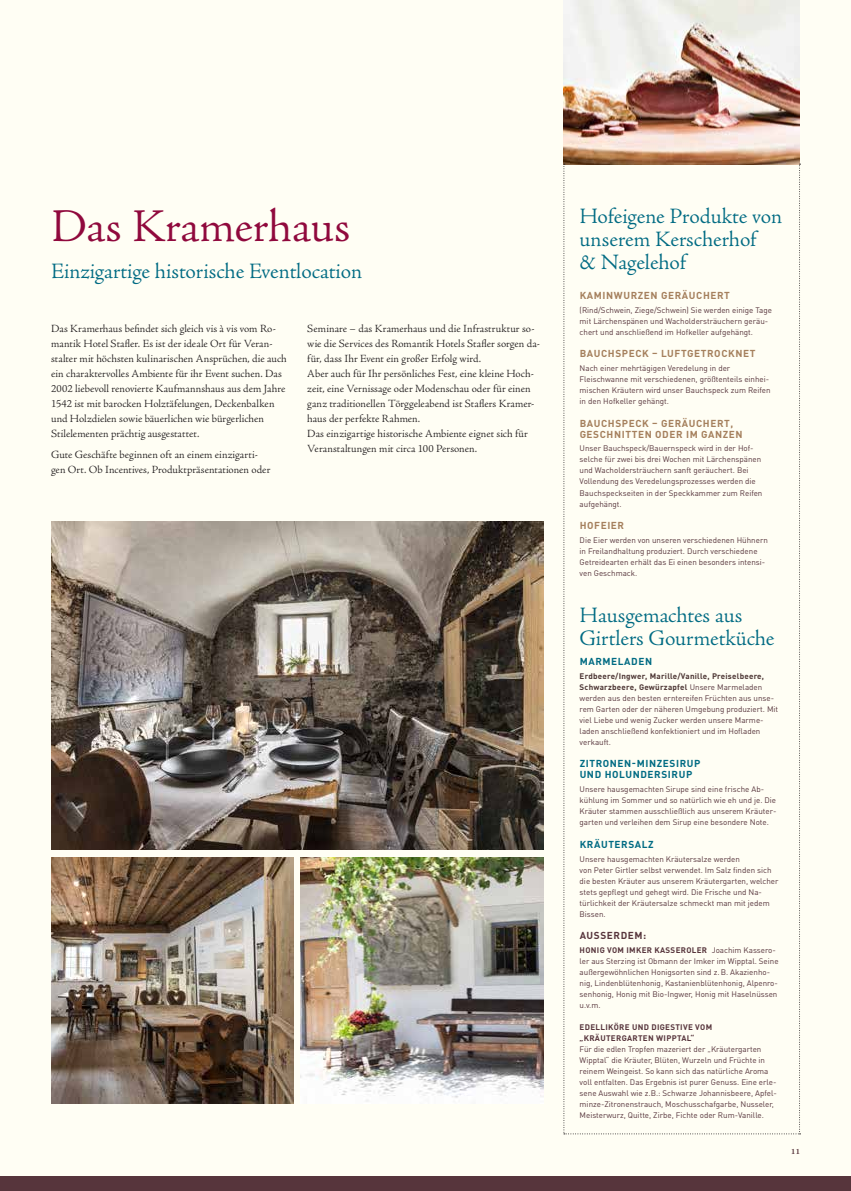
<style>
.page{position:relative;width:851px;height:1191px;background:#fff}
.page>*{position:absolute;margin:0;border:0;box-sizing:border-box;transform-origin:0 0}
.t1{font:300 47px "Adobe Jenson Pro";letter-spacing:-.005em;color:#90093d}
.t2{font:300 22px/23px "Adobe Jenson Pro";letter-spacing:-.005em;color:#006b83}
.t3{font:300 11px/15px "Adobe Jenson Pro";letter-spacing:.005em;color:#231f20}
.t4{font:700 10px/11px "DINOT";letter-spacing:.06em;color:#a5805d}
.t5{font:700 10px/11px "DINOT";letter-spacing:.06em;color:#006b83}
.t6{font:700 10px "DINOT";letter-spacing:.06em;color:#57353c}
.t7{font:8px/11px "DINOT";color:#57353c}
.t8{font:700 8px/11px "DINOT";letter-spacing:.04em;color:#57353c}
.t9{font:700 8px "Adobe Jenson Pro";color:#57353c}
.s1{font-weight:700;color:#4d3634}
.s2{font-weight:700}
</style>
<div class="page">
<div style="left:0;top:0;width:850px;height:1191px;background:#fffef4"></div>
<div style="left:0;top:1176px;width:850px;height:15px;background:#57353c"></div>
<img style="left:563px;top:0;width:236px;height:164px">
<img style="left:51px;top:521px;width:492px;height:329px">
<img style="left:51px;top:857px;width:243px;height:246px">
<img style="left:301px;top:857px;width:242px;height:245px">
<svg style="left:563px;top:164px;width:237px;height:970px"></svg>
<h1 class="t1" style="left:51px;top:200px;width:301px">Das Kramerhaus</h1>
<h2 class="t2" style="left:51px;top:260px;width:312px">Einzigartige historische Eventlocation</h2>
<p class="t3" style="left:51px;top:321px;width:237px">Das Kramerhaus befindet sich gleich vis à vis vom Ro&shy;mantik Hotel Stafler. Es ist der ideale Ort für Veran&shy;stalter mit höchsten kulinarischen Ansprüchen, die auch ein charaktervolles Ambiente für ihr Event suchen. Das 2002 liebevoll renovierte Kaufmannshaus aus dem Jahre 1542 ist mit barocken Holztäfelungen, Deckenbalken und Holzdielen sowie bäuerlichen wie bürgerlichen Stilelementen prächtig ausgestattet.</p>
<h3 class="t3" style="left:51px;top:447px;width:221px">Gute Geschäfte beginnen oft an einem einzigarti&shy;gen Ort. Ob Incentives, Produktpräsentationen oder</h3>
<p class="t3" style="left:307px;top:321px;width:234px">Seminare – das Kramerhaus und die Infrastruktur so&shy;wie die Services des Romantik Hotels Stafler sorgen da&shy;für, dass Ihr Event ein großer Erfolg wird.<br>Aber auch für Ihr persönliches Fest, eine kleine Hoch&shy;zeit, eine Vernissage oder Modenschau oder für einen ganz traditionellen Törggeleabend ist Staflers Kramer&shy;haus der perfekte Rahmen.<br>Das einzigartige historische Ambiente eignet sich für Veranstaltungen mit circa 100 Personen.</p>
<h2 class="t2" style="left:579px;top:205px;width:204px">Hofeigene Produkte von unserem Kerscherhof<br>&amp; Nagelehof</h2>
<p class="t4" style="left:579px;top:290px;width:152px">KAMINWURZEN GERÄUCHERT</p>
<p class="t7" style="left:579px;top:304px;width:194px">(Rind/Schwein, Ziege/Schwein) Sie werden einige Tage mit Lärchenspänen und Wacholdersträuchern geräu&shy;chert und anschließend im Hofkeller aufgehängt.</p>
<p class="t4" style="left:579px;top:348px;width:177px">BAUCHSPECK – LUFTGETROCKNET</p>
<p class="t7" style="left:579px;top:362px;width:192px">Nach einer mehrtägigen Veredelung in der Fleischwanne mit verschiedenen, größtenteils einhei&shy;mischen Kräutern wird unser Bauchspeck zum Reifen in den Hofkeller gehängt.</p>
<p class="t4" style="left:579px;top:417px;width:164px">BAUCHSPECK – GERÄUCHERT,<br>GESCHNITTEN ODER IM GANZEN</p>
<p class="t7" style="left:579px;top:443px;width:184px">Unser Bauchspeck/Bauernspeck wird in der Hof&shy;selche für zwei bis drei Wochen mit Lärchenspänen und Wacholdersträuchern sanft geräuchert. Bei Vollendung des Veredelungsprozesses werden die Bauchspeckseiten in der Speckkammer zum Reifen aufgehängt.</p>
<p class="t4" style="left:579px;top:519px;width:46px">HOFEIER</p>
<p class="t7" style="left:579px;top:534px;width:190px">Die Eier werden von unseren verschiedenen Hühnern in Freilandhaltung produziert. Durch verschiedene Getreidearten erhält das Ei einen besonders intensi&shy;ven Geschmack.</p>
<h2 class="t2" style="left:579px;top:604px;width:196px">Hausgemachtes aus<br>Girtlers Gourmetküche</h2>
<p class="t5" style="left:579px;top:655px;width:74px">MARMELADEN</p>
<p class="t7" style="left:579px;top:670px;width:200px"><span class="s1">Erdbeere/Ingwer, Marille/Vanille, Preiselbeere, Schwarzbeere, Gewürzapfel</span> Unsere Marmeladen werden aus den besten erntereifen Früchten aus unse&shy;rem Garten oder der näheren Umgebung produziert. Mit viel Liebe und wenig Zucker werden unsere Marme&shy;laden anschließend konfektioniert und im Hofladen verkauft.</p>
<p class="t5" style="left:579px;top:758px;width:122px">ZITRONEN-MINZESIRUP<br>UND HOLUNDERSIRUP</p>
<p class="t7" style="left:579px;top:783px;width:198px">Unsere hausgemachten Sirupe sind eine frische Ab&shy;kühlung im Sommer und so natürlich wie eh und je. Die Kräuter stammen ausschließlich aus unserem Kräuter&shy;garten und verleihen dem Sirup eine besondere Note.</p>
<p class="t5" style="left:579px;top:838px;width:76px">KRÄUTERSALZ</p>
<p class="t7" style="left:579px;top:852px;width:200px">Unsere hausgemachten Kräutersalze werden<br>von Peter Girtler selbst verwendet. Im Salz finden sich die besten Kräuter aus unserem Kräutergarten, welcher stets gepflegt und gehegt wird. Die Frische und Na&shy;türlichkeit der Kräutersalze schmeckt man mit jedem Bissen.</p>
<p class="t6" style="left:579px;top:928px;width:68px">AUSSERDEM:</p>
<p class="t7" style="left:579px;top:944px;width:200px"><span class="s2">HONIG VOM IMKER KASSEROLER</span> Joachim Kassero&shy;ler aus Sterzing ist Obmann der Imker im Wipptal. Seine außergewöhnlichen Honigsorten sind z. B. Akazienho&shy;nig, Lindenblütenhonig, Kastanienblütenhonig, Alpenro&shy;senhonig, Honig mit Bio-Ingwer, Honig mit Haselnüssen u.v.m.</p>
<p class="t8" style="left:579px;top:1021px;width:134px">EDELLIKÖRE UND DIGESTIVE VOM „KRÄUTERGARTEN WIPPTAL“</p>
<p class="t7" style="left:579px;top:1043px;width:199px">Für die edlen Tropfen mazeriert der „Kräutergarten Wipptal“ die Kräuter, Blüten, Wurzeln und Früchte in reinem Weingeist. So kann sich das natürliche Aroma voll entfalten. Das Ergebnis ist purer Genuss. Eine erle&shy;sene Auswahl wie z.B.: Schwarze Johannisbeere, Apfel&shy;minze-Zitronenstrauch, Moschusschafgarbe, Nusseler, Meisterwurz, Quitte, Zirbe, Fichte oder Rum-Vanille.</p>
<p class="t9" style="left:791px;top:1147px;width:10px">11</p>
</div>
